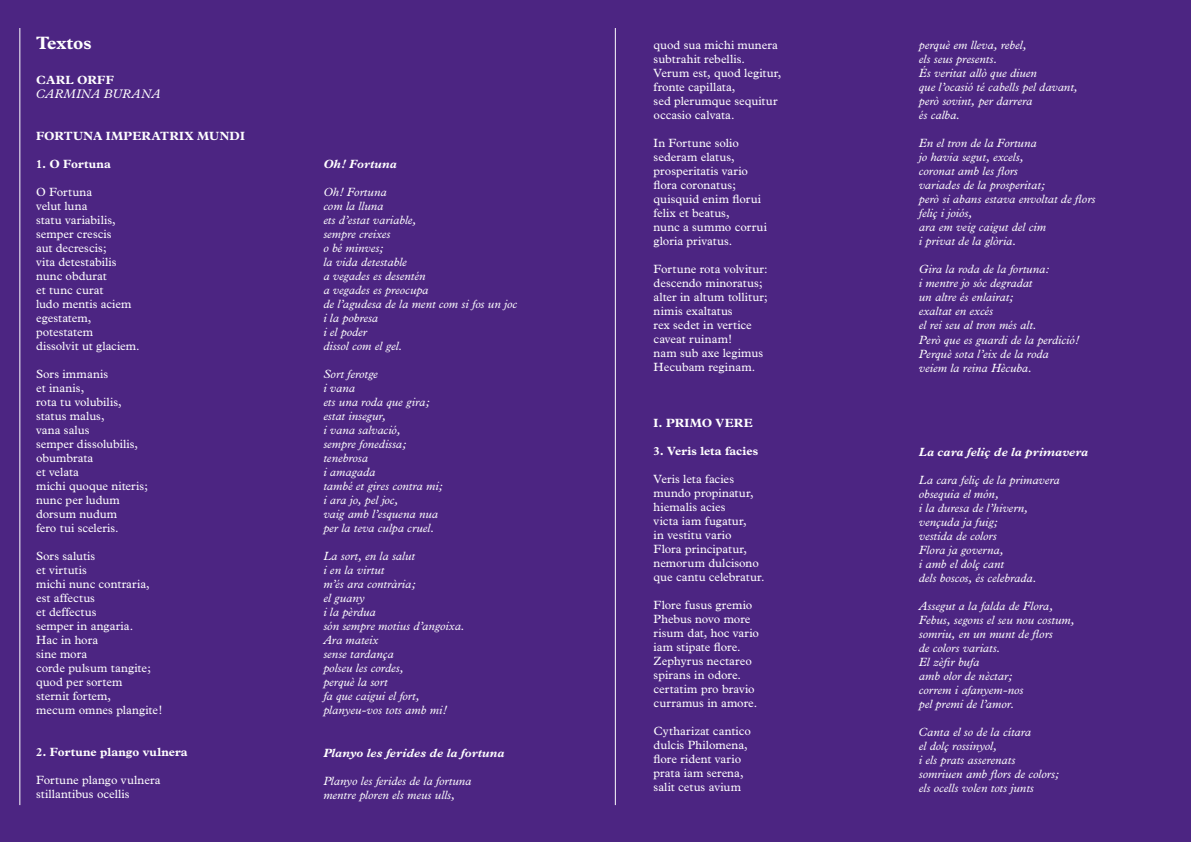
<style>
.page{position:relative;width:1191px;height:842px;background:#4c2582}
.page>*{position:absolute;margin:0;border:0;box-sizing:border-box;transform-origin:0 0}
.t1{font:700 18px "Plantin";color:#fff}
.t2{font:italic 12.5px "Plantin";letter-spacing:.015em;color:#fff}
.t3{font:italic 12px/14px "Plantin";letter-spacing:.005em;color:#fff}
.t4{font:12px/14px "Plantin";letter-spacing:.005em;color:#fff}
.t5{font:700 12px "Plantin";letter-spacing:.015em;color:#fff}
.t6{font:italic 700 12px "Plantin";letter-spacing:.01em;color:#fff}
</style>
<div class="page">
<hr style="left:19px;top:28px;width:1px;height:777px;background:#fff">
<hr style="left:615px;top:28px;width:1px;height:777px;background:#fff">
<h1 class="t1" style="left:36px;top:32px;width:57px">Textos</h1>
<p class="t5" style="left:36px;top:73px;width:79px">CARL ORFF</p>
<p class="t2" style="left:36px;top:87px;width:126px">CARMINA BURANA</p>
<p class="t5" style="left:36px;top:129px;width:210px">FORTUNA IMPERATRIX MUNDI</p>
<p class="t5" style="left:36px;top:157px;width:76px">1. O Fortuna</p>
<p class="t4" style="left:36px;top:185px;width:105px">O Fortuna<br>velut luna<br>statu variabilis, semper crescis<br>aut decrescis;<br>vita detestabilis nunc obdurat<br>et tunc curat<br>ludo mentis aciem egestatem, potestatem<br>dissolvit ut glaciem.</p>
<p class="t4" style="left:36px;top:367px;width:113px">Sors immanis<br>et inanis,<br>rota tu volubilis, status malus,<br>vana salus<br>semper dissolubilis, obumbrata<br>et velata<br>michi quoque niteris; nunc per ludum dorsum nudum<br>fero tui sceleris.</p>
<p class="t4" style="left:36px;top:549px;width:128px">Sors salutis<br>et virtutis<br>michi nunc contraria, est affectus<br>et deffectus<br>semper in angaria.<br>Hac in hora<br>sine mora<br>corde pulsum tangite; quod per sortem<br>sternit fortem,<br>mecum omnes plangite!</p>
<p class="t5" style="left:36px;top:745px;width:153px">2. Fortune plango vulnera</p>
<p class="t4" style="left:36px;top:773px;width:126px">Fortune plango vulnera stillantibus ocellis</p>
<p class="t6" style="left:323px;top:157px;width:75px">Oh! Fortuna</p>
<p class="t3" style="left:323px;top:185px;width:195px">Oh! Fortuna<br>com la lluna<br>ets d’estat variable,<br>sempre creixes<br>o bé minves;<br>la vida detestable<br>a vegades es desentén<br>a vegades es preocupa<br>de l’agudesa de la ment com si fos un joc i la pobresa<br>i el poder<br>dissol com el gel.</p>
<p class="t3" style="left:323px;top:367px;width:121px">Sort ferotge<br>i vana<br>ets una roda que gira; estat insegur,<br>i vana salvació,<br>sempre fonedissa; tenebrosa<br>i amagada<br>també et gires contra mi; i ara jo, pel joc,<br>vaig amb l’esquena nua per la teva culpa cruel.</p>
<p class="t3" style="left:323px;top:549px;width:143px">La sort, en la salut<br>i en la virtut<br>m’és ara contrària;<br>el guany<br>i la pèrdua<br>són sempre motius d’angoixa.<br>Ara mateix<br>sense tardança<br>polseu les cordes,<br>perquè la sort<br>fa que caigui el fort, planyeu-vos tots amb mi!</p>
<p class="t6" style="left:323px;top:745px;width:183px">Planyo les ferides de la fortuna</p>
<p class="t3" style="left:323px;top:773px;width:150px">Planyo les ferides de la fortuna mentre ploren els meus ulls,</p>
<p class="t4" style="left:653px;top:38px;width:129px">quod sua michi munera subtrahit rebellis.<br>Verum est, quod legitur, fronte capillata,<br>sed plerumque sequitur occasio calvata.</p>
<p class="t4" style="left:653px;top:136px;width:115px">In Fortune solio sederam elatus, prosperitatis vario flora coronatus; quisquid enim florui felix et beatus,<br>nunc a summo corrui gloria privatus.</p>
<p class="t4" style="left:653px;top:262px;width:116px">Fortune rota volvitur: descendo minoratus; alter in altum tollitur; nimis exaltatus<br>rex sedet in vertice caveat ruinam!<br>nam sub axe legimus<br>Hecubam reginam.</p>
<p class="t5" style="left:653px;top:416px;width:101px">I. PRIMO VERE</p>
<p class="t5" style="left:653px;top:444px;width:106px">3. Veris leta facies</p>
<p class="t4" style="left:653px;top:472px;width:113px">Veris leta facies mundo propinatur, hiemalis acies<br>victa iam fugatur,<br>in vestitu vario<br>Flora principatur, nemorum dulcisono que cantu celebratur.</p>
<p class="t4" style="left:653px;top:598px;width:107px">Flore fusus gremio<br>Phebus novo more risum dat, hoc vario iam stipate flore.<br>Zephyrus nectareo spirans in odore. certatim pro bravio curramus in amore.</p>
<p class="t4" style="left:653px;top:724px;width:99px">Cytharizat cantico dulcis Philomena, flore rident vario prata iam serena, salit cetus avium</p>
<p class="t3" style="left:919px;top:38px;width:160px">perquè em lleva, rebel,<br>els seus presents.<br>És veritat allò que diuen<br>que l’ocasió té cabells pel davant, però sovint, per darrera<br>és calba.</p>
<p class="t3" style="left:919px;top:136px;width:178px">En el tron de la Fortuna<br>jo havia segut, excels,<br>coronat amb les flors<br>variades de la prosperitat;<br>però si abans estava envoltat de flors feliç i joiós,<br>ara em veig caigut del cim<br>i privat de la glòria.</p>
<p class="t3" style="left:919px;top:262px;width:162px">Gira la roda de la fortuna:<br>i mentre jo sóc degradat<br>un altre és enlairat;<br>exaltat en excés<br>el rei seu al tron més alt.<br>Però que es guardi de la perdició!<br>Perquè sota l’eix de la roda veiem la reina Hècuba.</p>
<p class="t6" style="left:919px;top:444px;width:171px">La cara feliç de la primavera</p>
<p class="t3" style="left:919px;top:472px;width:142px">La cara feliç de la primavera obsequia el món,<br>i la duresa de l’hivern, vençuda ja fuig;<br>vestida de colors<br>Flora ja governa,<br>i amb el dolç cant<br>dels boscos, és celebrada.</p>
<p class="t3" style="left:919px;top:598px;width:157px">Assegut a la falda de Flora,<br>Febus, segons el seu nou costum, somriu, en un munt de flors<br>de colors variats.<br>El zèfir bufa<br>amb olor de nèctar;<br>correm i afanyem-nos<br>pel premi de l’amor.</p>
<p class="t3" style="left:919px;top:724px;width:142px">Canta el so de la cítara<br>el dolç rossinyol,<br>i els prats asserenats somriuen amb flors de colors; els ocells volen tots junts</p>
</div>
